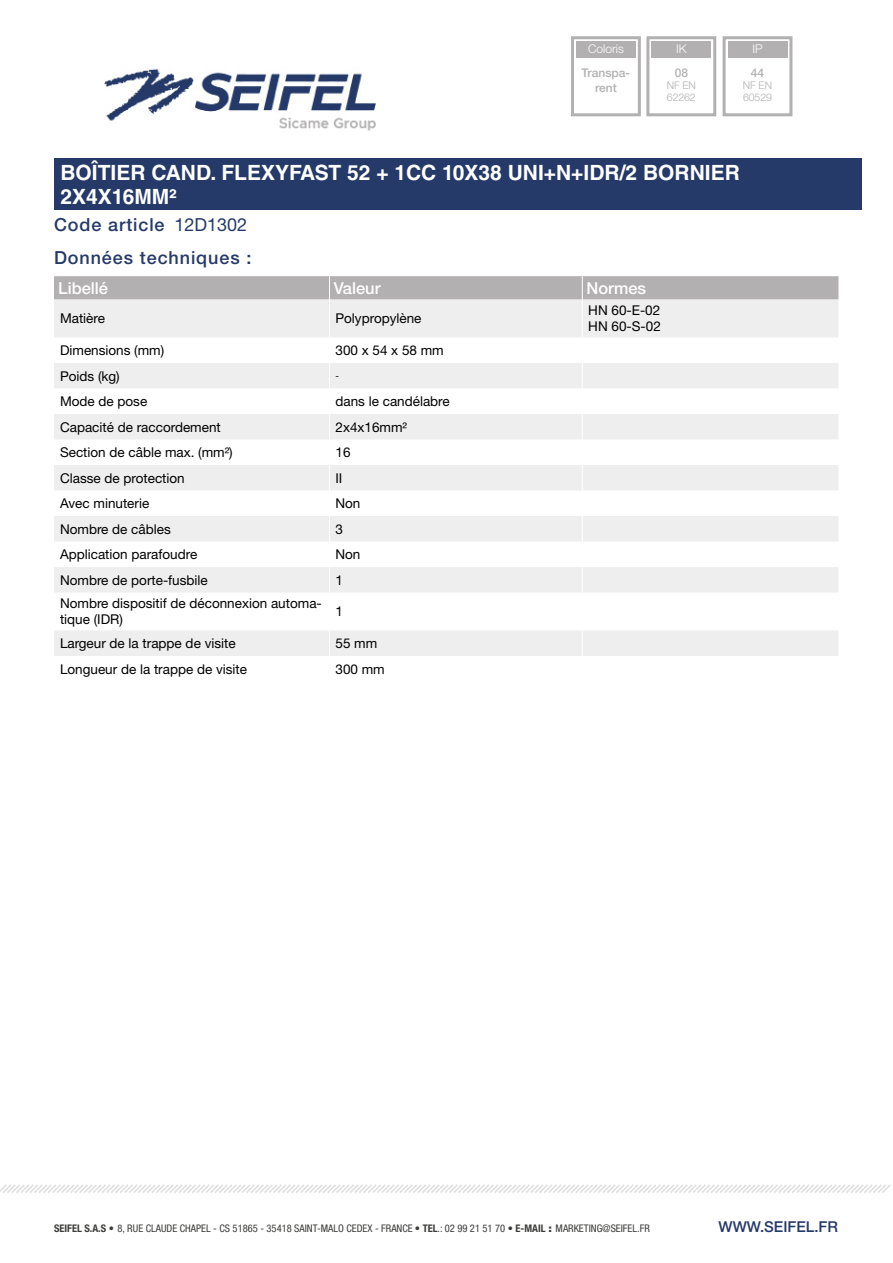
<style>
.page{position:relative;width:893px;height:1263px;background:#fff}
.page>*{position:absolute;margin:0;border:0;box-sizing:border-box;transform-origin:0 0}
.t1{font:700 21px/24px "Helvetica LT Std";color:#fff}
.t2{font:500 18px "Helvetica Neue LT Std";letter-spacing:.05em;color:#253a68}
.t3{font:18px "Helvetica Neue LT Std";color:#253a68}
.t4{font:500 16.5px "Helvetica Neue LT Std";color:#fff}
.t5{font:500 15px "Helvetica Neue LT Std";color:#253a68}
.t6{font:13.5px/16.2px "Helvetica Neue LT Std";color:#000}
.t7{font:500 12px/14.4px "Helvetica Neue LT Std";color:#b2b0b0;text-align:center}
.t8{font:300 12px "Helvetica Neue LT Std";color:#fff}
.t9{font:condensed 10.5px "Helvetica Neue LT Std";color:#3c3c3b}
.t10{font:300 10.5px/12px "Helvetica Neue LT Std";letter-spacing:-.01em;color:#b2b0b0}
.t11{font:9px "Helvetica Neue LT Std";color:#000}
.s1{font-weight:700}
.s2{font-weight:900;font-stretch:normal}
</style>
<div class="page">
<img style="left:104px;top:68px;width:272px;height:63px">
<svg style="left:0;top:1184px;width:891px;height:9px"></svg>
<div style="left:54px;top:158px;width:807px;height:52px;background:#253a68"></div>
<div style="left:576px;top:41px;width:60px;height:17px;background:#b2b0b0"></div>
<div style="left:571px;top:36px;width:70px;height:80px;border:3px solid #b2b0b0"></div>
<div style="left:652px;top:41px;width:59px;height:17px;background:#b2b0b0"></div>
<div style="left:646px;top:36px;width:70px;height:80px;border:3px solid #b2b0b0"></div>
<div style="left:728px;top:41px;width:59px;height:17px;background:#b2b0b0"></div>
<div style="left:723px;top:36px;width:69px;height:80px;border:3px solid #b2b0b0"></div>
<svg style="left:54px;top:300px;width:784px;height:356px;fill:#efeeef"></svg>
<hr style="left:329px;top:300px;width:1px;height:37px;background:#fff">
<hr style="left:582px;top:300px;width:1px;height:37px;background:#fff">
<svg style="left:329px;top:337px;width:1px;height:256px"></svg>
<svg style="left:582px;top:337px;width:1px;height:256px"></svg>
<hr style="left:329px;top:593px;width:1px;height:37px;background:#fff">
<hr style="left:582px;top:593px;width:1px;height:37px;background:#fff">
<svg style="left:329px;top:630px;width:1px;height:26px"></svg>
<svg style="left:582px;top:630px;width:1px;height:26px"></svg>
<svg style="left:54px;top:276px;width:785px;height:24px;background:#b4b2b2"></svg>
<p class="t8" style="left:588px;top:41px;width:37px">Coloris</p>
<p class="t7" style="left:582px;top:66px;width:50px">Transpa&shy;rent</p>
<p class="t8" style="left:676px;top:41px;width:12px">IK</p>
<p class="t7" style="left:675px;top:66px;width:15px">08</p>
<p class="t10" style="left:667px;top:79px;width:31px">NF EN<br>62262</p>
<p class="t8" style="left:752px;top:41px;width:12px">IP</p>
<p class="t7" style="left:751px;top:66px;width:15px">44</p>
<p class="t10" style="left:743px;top:79px;width:31px">NF EN<br>60529</p>
<h1 class="t1" style="left:60px;top:160px;width:681px">BOÎTIER CAND. FLEXYFAST 52 + 1CC 10X38 UNI+N+IDR/2 BORNIER<br>2X4X16MM²</h1>
<h2 class="t3" style="left:174px;top:214px;width:74px">12D1302</h2>
<h2 class="t2" style="left:54px;top:214px;width:112px">Code article</h2>
<h2 class="t2" style="left:54px;top:247px;width:199px">Données techniques :</h2>
<p class="t4" style="left:58px;top:278px;width:51px">Libellé</p>
<p class="t4" style="left:334px;top:278px;width:48px">Valeur</p>
<p class="t4" style="left:586px;top:278px;width:61px">Normes</p>
<p class="t6" style="left:60px;top:310px;width:47px">Matière</p>
<p class="t6" style="left:335px;top:310px;width:88px">Polypropylène</p>
<p class="t6" style="left:588px;top:302px;width:74px">HN 60-E-02<br>HN 60-S-02</p>
<p class="t6" style="left:60px;top:342px;width:106px">Dimensions (mm)</p>
<p class="t6" style="left:335px;top:342px;width:110px">300 x 54 x 58 mm</p>
<p class="t6" style="left:60px;top:367px;width:61px">Poids (kg)</p>
<p class="t11" style="left:335px;top:370px;width:5px">-</p>
<p class="t6" style="left:60px;top:393px;width:89px">Mode de pose</p>
<p class="t6" style="left:335px;top:393px;width:116px">dans le candélabre</p>
<p class="t6" style="left:60px;top:418px;width:162px">Capacité de raccordement</p>
<p class="t6" style="left:335px;top:418px;width:73px">2x4x16mm²</p>
<p class="t6" style="left:60px;top:444px;width:174px">Section de câble max. (mm²)</p>
<p class="t6" style="left:335px;top:444px;width:17px">16</p>
<p class="t6" style="left:60px;top:469px;width:126px">Classe de protection</p>
<p class="t6" style="left:335px;top:469px;width:8px">II</p>
<p class="t6" style="left:60px;top:495px;width:91px">Avec minuterie</p>
<p class="t6" style="left:335px;top:495px;width:27px">Non</p>
<p class="t6" style="left:60px;top:520px;width:112px">Nombre de câbles</p>
<p class="t6" style="left:335px;top:520px;width:9px">3</p>
<p class="t6" style="left:60px;top:546px;width:139px">Application parafoudre</p>
<p class="t6" style="left:335px;top:546px;width:27px">Non</p>
<p class="t6" style="left:60px;top:572px;width:149px">Nombre de porte-fusbile</p>
<p class="t6" style="left:335px;top:572px;width:9px">1</p>
<p class="t6" style="left:60px;top:595px;width:263px">Nombre dispositif de déconnexion automa&shy;tique (IDR)</p>
<p class="t6" style="left:335px;top:603px;width:9px">1</p>
<p class="t6" style="left:60px;top:635px;width:177px">Largeur de la trappe de visite</p>
<p class="t6" style="left:335px;top:635px;width:43px">55 mm</p>
<p class="t6" style="left:60px;top:660px;width:189px">Longueur de la trappe de visite</p>
<p class="t6" style="left:335px;top:660px;width:51px">300 mm</p>
<p class="t9" style="left:54px;top:1222px;width:597px"><span class="s1">SEIFEL S.A.S</span> <span class="s2">•</span> 8, RUE CLAUDE CHAPEL - CS 51865 - 35418 SAINT-MALO CEDEX - FRANCE • <span class="s1">TEL</span>.: 02 99 21 51 70 • <span class="s1">E-MAIL</span> <span class="s2">:</span> MARKETING@SEIFEL.FR</p>
<p class="t5" style="left:719px;top:1218px;width:121px">WWW.SEIFEL.FR</p>
</div>
